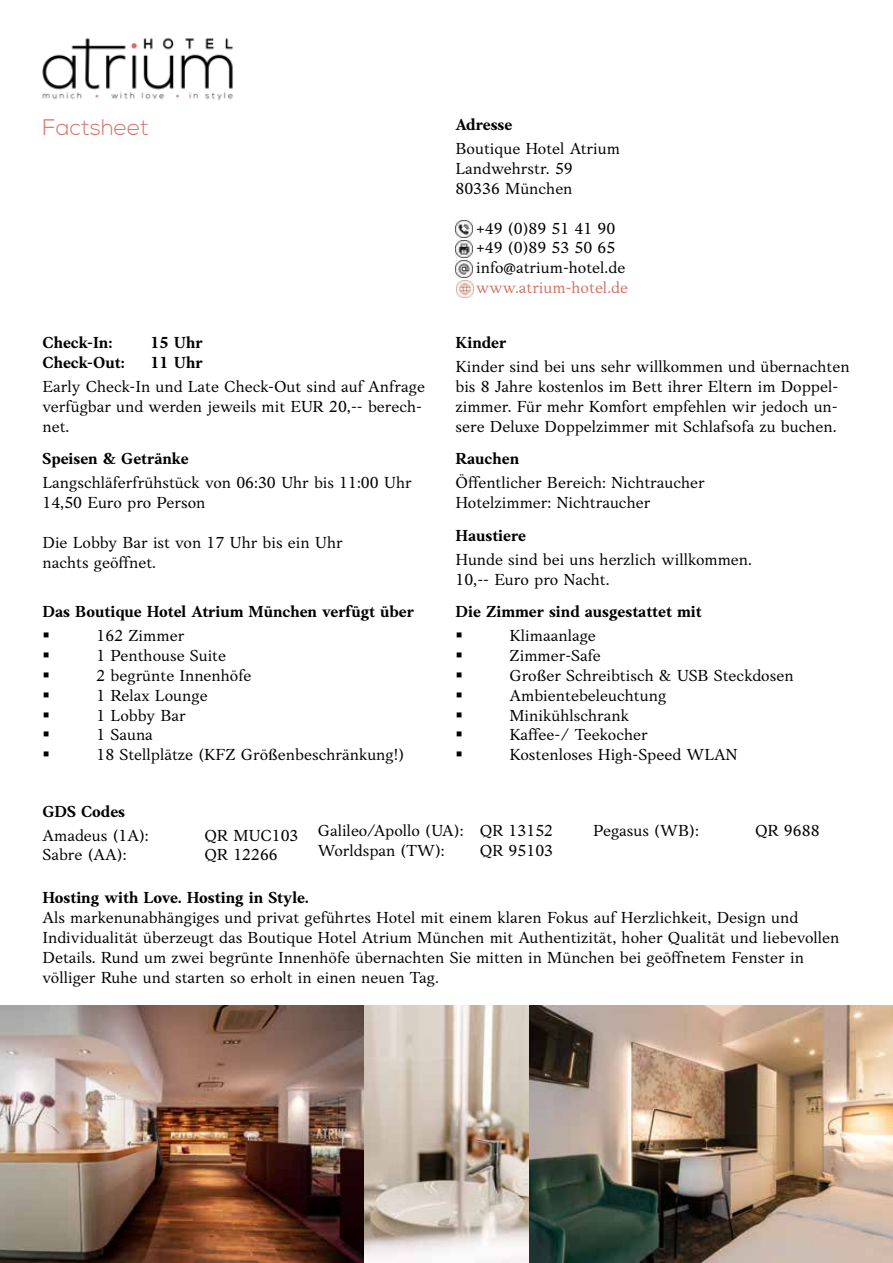
<style>
.page{position:relative;width:893px;height:1263px;background:#fff}
.page>*{position:absolute;margin:0;border:0;box-sizing:border-box;transform-origin:0 0}
.t1{font:300 22.5px "Nexa";color:#d67269}
.t2{font:16.5px/19.8px "Anko";color:#020203}
.t3{font:700 16.5px "Anko";color:#020203}
.t4{font:16.5px "Anko";color:#d57168}
</style>
<div class="page">
<img style="left:528px;top:1006px;width:365px;height:256px">
<img style="left:42px;top:38px;width:191px;height:63px">
<img style="left:0;top:1006px;width:528px;height:257px">
<img style="left:455px;top:220px;width:17px;height:17px">
<img style="left:455px;top:240px;width:17px;height:17px">
<img style="left:455px;top:260px;width:17px;height:17px">
<img style="left:456px;top:281px;width:17px;height:16px">
<h1 class="t1" style="left:43px;top:114px;width:108px">Factsheet</h1>
<p class="t3" style="left:455px;top:116px;width:58px">Adresse</p>
<p class="t2" style="left:455px;top:139px;width:166px">Boutique Hotel Atrium<br>Landwehrstr. 59<br>80336 München</p>
<p class="t2" style="left:476px;top:218px;width:151px">+49 (0)89 51 41 90 +49 (0)89 53 50 65 info@atrium-hotel.de</p>
<p class="t4" style="left:476px;top:278px;width:153px">www.atrium-hotel.de</p>
<p class="t3" style="left:43px;top:333px;width:71px">Check-In:</p>
<p class="t3" style="left:150px;top:333px;width:54px">15 Uhr</p>
<p class="t3" style="left:43px;top:353px;width:84px">Check-Out:</p>
<p class="t3" style="left:150px;top:353px;width:54px">11 Uhr</p>
<p class="t2" style="left:43px;top:377px;width:384px">Early Check-In und Late Check-Out sind auf Anfrage verfügbar und werden jeweils mit EUR 20,-- berech&shy;net.</p>
<p class="t3" style="left:43px;top:449px;width:148px">Speisen &amp; Getränke</p>
<p class="t2" style="left:43px;top:473px;width:371px">Langschläferfrühstück von 06:30 Uhr bis 11:00 Uhr<br>14,50 Euro pro Person</p>
<p class="t2" style="left:43px;top:532px;width:302px">Die Lobby Bar ist von 17 Uhr bis ein Uhr nachts geöffnet.</p>
<p class="t3" style="left:43px;top:602px;width:373px">Das Boutique Hotel Atrium München verfügt über</p>
<p class="t2" style="left:97px;top:626px;width:309px">162 Zimmer<br>1 Penthouse Suite<br>2 begrünte Innenhöfe<br>1 Relax Lounge<br>1 Lobby Bar<br>1 Sauna<br>18 Stellplätze (KFZ Größenbeschränkung!)</p>
<p class="t3" style="left:455px;top:333px;width:52px">Kinder</p>
<p class="t2" style="left:455px;top:357px;width:396px">Kinder sind bei uns sehr willkommen und übernachten bis 8 Jahre kostenlos im Bett ihrer Eltern im Doppel&shy;zimmer. Für mehr Komfort empfehlen wir jedoch un&shy;sere Deluxe Doppelzimmer mit Schlafsofa zu buchen.</p>
<p class="t3" style="left:455px;top:449px;width:65px">Rauchen</p>
<p class="t2" style="left:455px;top:473px;width:251px">Öffentlicher Bereich: Nichtraucher<br>Hotelzimmer: Nichtraucher</p>
<p class="t3" style="left:455px;top:526px;width:72px">Haustiere</p>
<p class="t2" style="left:455px;top:549px;width:298px">Hunde sind bei uns herzlich willkommen.<br>10,-- Euro pro Nacht.</p>
<p class="t3" style="left:455px;top:602px;width:248px">Die Zimmer sind ausgestattet mit</p>
<p class="t2" style="left:509px;top:626px;width:286px">Klimaanlage<br>Zimmer-Safe<br>Großer Schreibtisch &amp; USB Steckdosen<br>Ambientebeleuchtung<br>Minikühlschrank<br>Kaffee-/ Teekocher<br>Kostenloses High-Speed WLAN</p>
<p class="t3" style="left:43px;top:802px;width:84px">GDS Codes</p>
<p class="t2" style="left:43px;top:825px;width:108px">Amadeus (1A):</p>
<p class="t2" style="left:205px;top:825px;width:95px">QR MUC103</p>
<p class="t2" style="left:43px;top:845px;width:86px">Sabre (AA):</p>
<p class="t2" style="left:205px;top:845px;width:75px">QR 12266</p>
<p class="t2" style="left:318px;top:821px;width:237px">Galileo/Apollo (UA): QR 13152<br>Worldspan (TW):</p>
<p class="t2" style="left:480px;top:841px;width:75px">QR 95103</p>
<p class="t2" style="left:593px;top:821px;width:107px">Pegasus (WB):</p>
<p class="t2" style="left:755px;top:821px;width:66px">QR 9688</p>
<p class="t3" style="left:43px;top:888px;width:268px">Hosting with Love. Hosting in Style.</p>
<p class="t2" style="left:43px;top:908px;width:798px">Als markenunabhängiges und privat geführtes Hotel mit einem klaren Fokus auf Herzlichkeit, Design und Individualität überzeugt das Boutique Hotel Atrium München mit Authentizität, hoher Qualität und liebevollen Details. Rund um zwei begrünte Innenhöfe übernachten Sie mitten in München bei geöffnetem Fenster in völliger Ruhe und starten so erholt in einen neuen Tag.</p>
</div>
